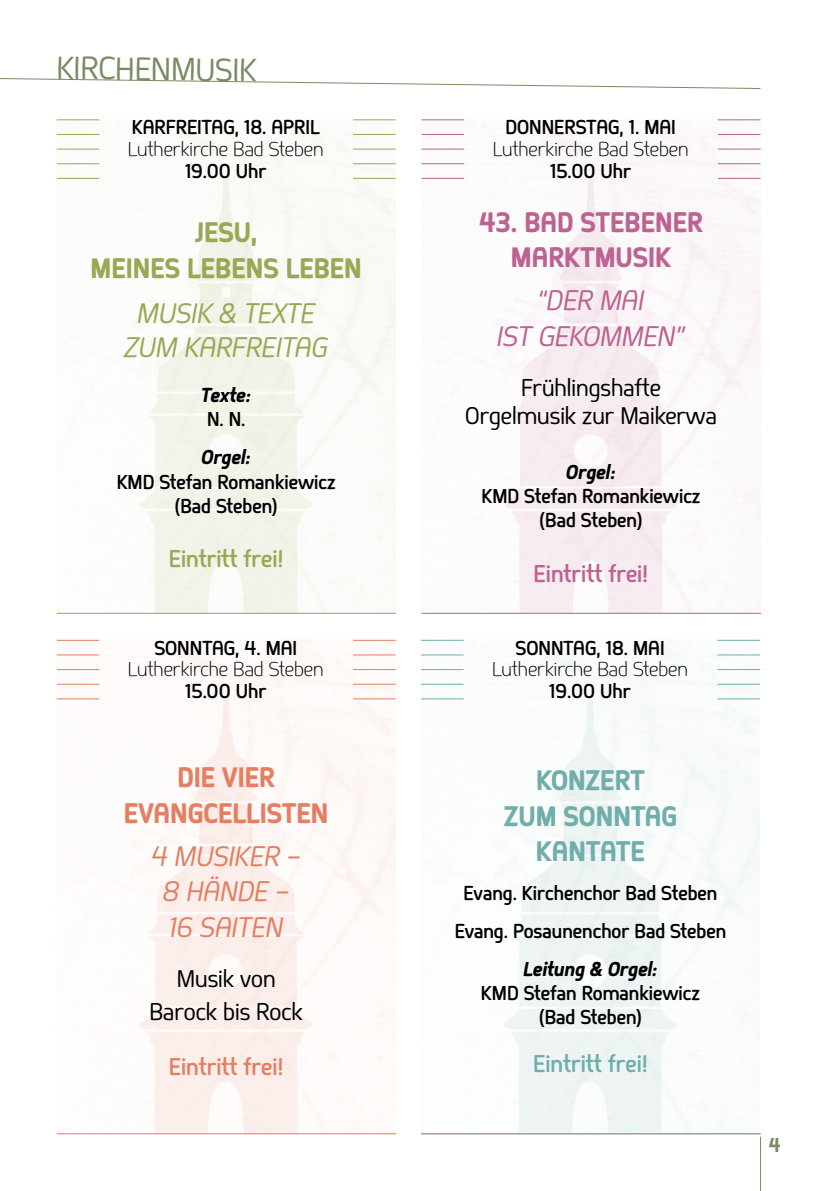
<style>
.page{position:relative;width:840px;height:1191px;background:#fff}
.page>*{position:absolute;margin:0;border:0;box-sizing:border-box;transform-origin:0 0}
.t1{font:32px "Springsteel";color:#788c64}
.Grundtext_fett{font:italic 28px "Springsteel";color:#99a855}
.Grundtext_fett-2{font:800 28px "Springsteel";color:#6faeaa}
.Grundtext_fett-3{font:800 28px/35.6px "Springsteel";color:#bd6291;text-align:center}
.Grundtext_fett-4{font:italic 28px "Springsteel";color:#e37f63}
.Grundtext_fett-5{font:800 28px "Springsteel";color:#99a855}
.Grundtext_fett-6{font:800 28px "Springsteel";color:#e37f63}
.Grundtext_fett-7{font:italic 28px "Springsteel";color:#bd6291}
.Grundtext_fett-8{font:24px "Springsteel";color:#000}
.Grundtext_fett-9{font:700 24px "Springsteel";color:#99a855}
.Grundtext_fett-10{font:700 24px "Springsteel";color:#6faeaa}
.Grundtext_fett-11{font:700 24px "Springsteel";color:#bd6291}
.Grundtext_fett-12{font:700 24px "Springsteel";color:#e37f63}
.Grundtext_fett-13{font:700 20px "Springsteel";color:#000}
.Text_10_pt{font:700 20px "Springsteel";color:#000}
.Text_10_pt-2{font:300 20px "Springsteel";color:#000}
.Grundtext_fett-14{font:italic 800 20px "Springsteel";color:#000}
.t2{font:800 20px "Springsteel";color:#788c64}
</style>
<div class="page">
<svg style="left:0;top:78px;width:760px;height:11px"></svg>
<hr style="left:759px;top:1136px;width:1px;height:55px;background:#788c64">
<hr style="left:57px;top:119px;width:42px;height:1px;background:#99a855">
<hr style="left:57px;top:178px;width:42px;height:1px;background:#99a855">
<hr style="left:57px;top:163px;width:42px;height:1px;background:#99a855">
<hr style="left:57px;top:149px;width:42px;height:1px;background:#99a855">
<hr style="left:57px;top:134px;width:42px;height:1px;background:#99a855">
<hr style="left:353px;top:119px;width:42px;height:1px;background:#99a855">
<hr style="left:353px;top:178px;width:42px;height:1px;background:#99a855">
<hr style="left:353px;top:163px;width:42px;height:1px;background:#99a855">
<hr style="left:353px;top:149px;width:42px;height:1px;background:#99a855">
<hr style="left:353px;top:134px;width:42px;height:1px;background:#99a855">
<svg style="left:139px;top:179px;width:174px;height:434px;fill:#f3f4eb"></svg>
<hr style="left:57px;top:613px;width:339px;height:1px;background:#99a855">
<hr style="left:421px;top:640px;width:42px;height:1px;background:#6faeaa">
<hr style="left:421px;top:698px;width:42px;height:1px;background:#6faeaa">
<hr style="left:421px;top:683px;width:42px;height:1px;background:#6faeaa">
<hr style="left:421px;top:669px;width:42px;height:1px;background:#6faeaa">
<hr style="left:421px;top:654px;width:42px;height:1px;background:#6faeaa">
<hr style="left:717px;top:640px;width:42px;height:1px;background:#6faeaa">
<hr style="left:717px;top:698px;width:42px;height:1px;background:#6faeaa">
<hr style="left:717px;top:683px;width:42px;height:1px;background:#6faeaa">
<hr style="left:717px;top:669px;width:42px;height:1px;background:#6faeaa">
<hr style="left:717px;top:654px;width:42px;height:1px;background:#6faeaa">
<svg style="left:503px;top:700px;width:173px;height:433px;fill:#eef5f4"></svg>
<hr style="left:421px;top:119px;width:43px;height:1px;background:#bd6291">
<hr style="left:421px;top:178px;width:43px;height:1px;background:#bd6291">
<hr style="left:421px;top:163px;width:43px;height:1px;background:#bd6291">
<hr style="left:421px;top:149px;width:43px;height:1px;background:#bd6291">
<hr style="left:421px;top:134px;width:43px;height:1px;background:#bd6291">
<hr style="left:717px;top:119px;width:43px;height:1px;background:#bd6291">
<hr style="left:717px;top:178px;width:43px;height:1px;background:#bd6291">
<hr style="left:717px;top:163px;width:43px;height:1px;background:#bd6291">
<hr style="left:717px;top:149px;width:43px;height:1px;background:#bd6291">
<hr style="left:717px;top:134px;width:43px;height:1px;background:#bd6291">
<svg style="left:503px;top:179px;width:174px;height:434px;fill:#f6ecf2"></svg>
<hr style="left:421px;top:613px;width:339px;height:1px;background:#bd6291">
<hr style="left:421px;top:1133px;width:339px;height:1px;background:#6faeaa">
<hr style="left:57px;top:640px;width:42px;height:1px;background:#e37f63">
<hr style="left:57px;top:698px;width:42px;height:1px;background:#e37f63">
<hr style="left:57px;top:683px;width:42px;height:1px;background:#e37f63">
<hr style="left:57px;top:669px;width:42px;height:1px;background:#e37f63">
<hr style="left:57px;top:654px;width:42px;height:1px;background:#e37f63">
<hr style="left:353px;top:640px;width:42px;height:1px;background:#e37f63">
<hr style="left:353px;top:698px;width:42px;height:1px;background:#e37f63">
<hr style="left:353px;top:683px;width:42px;height:1px;background:#e37f63">
<hr style="left:353px;top:669px;width:42px;height:1px;background:#e37f63">
<hr style="left:353px;top:654px;width:42px;height:1px;background:#e37f63">
<svg style="left:139px;top:700px;width:174px;height:433px;fill:#fbf0ed"></svg>
<hr style="left:57px;top:1133px;width:339px;height:1px;background:#e37f63">
<p class="t1" style="left:57px;top:48px;width:201px;rotate:1deg">KIRCHENMUSIK</p>
<p class="Text_10_pt" style="left:132px;top:115px;width:189px">KARFREITAG, 18. APRIL</p>
<p class="Text_10_pt-2" style="left:128px;top:137px;width:197px">Lutherkirche Bad Steben</p>
<p class="Text_10_pt" style="left:185px;top:158px;width:83px">19.00 Uhr</p>
<p class="Grundtext_fett-5" style="left:195px;top:215px;width:64px">JESU,</p>
<p class="Grundtext_fett-5" style="left:90px;top:250px;width:272px">MEINES LEBENS LEBEN</p>
<p class="Grundtext_fett" style="left:137px;top:297px;width:179px">MUSIK &amp; TEXTE</p>
<p class="Grundtext_fett" style="left:124px;top:331px;width:205px">ZUM KARFREITAG</p>
<p class="Grundtext_fett-14" style="left:201px;top:382px;width:51px">Texte:</p>
<p class="Grundtext_fett-13" style="left:207px;top:407px;width:40px">N. N.</p>
<p class="Grundtext_fett-14" style="left:201px;top:445px;width:51px">Orgel:</p>
<p class="Grundtext_fett-13" style="left:117px;top:469px;width:220px">KMD Stefan Romankiewicz</p>
<p class="Grundtext_fett-13" style="left:175px;top:493px;width:104px">(Bad Steben)</p>
<p class="Grundtext_fett-9" style="left:169px;top:544px;width:116px">Eintritt frei!</p>
<p class="Text_10_pt" style="left:154px;top:635px;width:144px">SONNTAG, 4. MAI</p>
<p class="Text_10_pt-2" style="left:128px;top:657px;width:197px">Lutherkirche Bad Steben</p>
<p class="Text_10_pt" style="left:185px;top:679px;width:83px">15.00 Uhr</p>
<p class="Grundtext_fett-6" style="left:177px;top:759px;width:99px">DIE VIER</p>
<p class="Grundtext_fett-6" style="left:124px;top:795px;width:206px">EVANGCELLISTEN</p>
<p class="Grundtext_fett-4" style="left:151px;top:839px;width:151px">4 MUSIKER –</p>
<p class="Grundtext_fett-4" style="left:163px;top:874px;width:128px">8 HÄNDE –</p>
<p class="Grundtext_fett-4" style="left:169px;top:910px;width:116px">16 SAITEN</p>
<p class="Grundtext_fett-8" style="left:177px;top:964px;width:100px">Musik von</p>
<p class="Grundtext_fett-8" style="left:149px;top:997px;width:155px">Barock bis Rock</p>
<p class="Grundtext_fett-12" style="left:169px;top:1051px;width:116px">Eintritt frei!</p>
<p class="Text_10_pt" style="left:505px;top:115px;width:172px">DONNERSTAG, 1. MAI</p>
<p class="Text_10_pt-2" style="left:492px;top:137px;width:197px">Lutherkirche Bad Steben</p>
<p class="Text_10_pt" style="left:549px;top:158px;width:83px">15.00 Uhr</p>
<p class="Grundtext_fett-3" style="left:479px;top:204px;width:225px">43. BAD STEBENER<br>MARKTMUSIK</p>
<p class="Grundtext_fett-7" style="left:537px;top:284px;width:108px">“DER MAI</p>
<p class="Grundtext_fett-7" style="left:497px;top:319px;width:189px">IST GEKOMMEN”</p>
<p class="Grundtext_fett-8" style="left:521px;top:373px;width:141px">Frühlingshafte</p>
<p class="Grundtext_fett-8" style="left:465px;top:402px;width:253px">Orgelmusik zur Maikerwa</p>
<p class="Grundtext_fett-14" style="left:566px;top:459px;width:51px">Orgel:</p>
<p class="Grundtext_fett-13" style="left:481px;top:484px;width:220px">KMD Stefan Romankiewicz</p>
<p class="Grundtext_fett-13" style="left:539px;top:508px;width:104px">(Bad Steben)</p>
<p class="Grundtext_fett-11" style="left:533px;top:558px;width:116px">Eintritt frei!</p>
<p class="Text_10_pt" style="left:515px;top:635px;width:151px">SONNTAG, 18. MAI</p>
<p class="Text_10_pt-2" style="left:492px;top:657px;width:197px">Lutherkirche Bad Steben</p>
<p class="Text_10_pt" style="left:549px;top:679px;width:83px">19.00 Uhr</p>
<p class="Grundtext_fett-2" style="left:536px;top:762px;width:110px">KONZERT</p>
<p class="Grundtext_fett-2" style="left:503px;top:798px;width:175px">ZUM SONNTAG</p>
<p class="Grundtext_fett-2" style="left:535px;top:833px;width:110px">KANTATE</p>
<p class="Grundtext_fett-13" style="left:463px;top:880px;width:255px">Evang. Kirchenchor Bad Steben</p>
<p class="Grundtext_fett-13" style="left:454px;top:918px;width:273px">Evang. Posaunenchor Bad Steben</p>
<p class="Grundtext_fett-14" style="left:523px;top:956px;width:135px">Leitung &amp; Orgel:</p>
<p class="Grundtext_fett-13" style="left:480px;top:981px;width:220px">KMD Stefan Romankiewicz</p>
<p class="Grundtext_fett-13" style="left:539px;top:1005px;width:104px">(Bad Steben)</p>
<p class="Grundtext_fett-10" style="left:533px;top:1049px;width:116px">Eintritt frei!</p>
<p class="t2" style="left:768px;top:1132px;width:13px">4</p>
</div>
